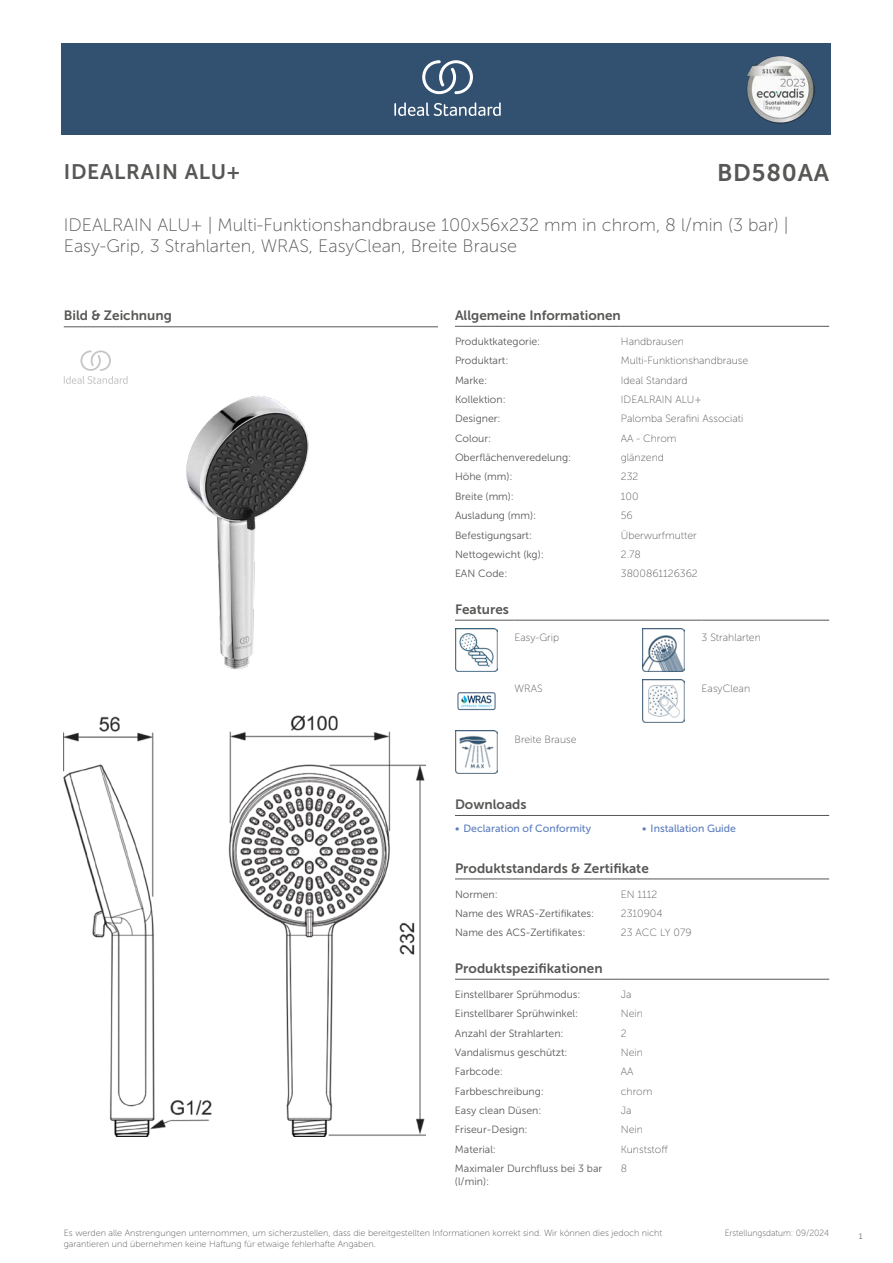
<style>
.page{position:relative;width:893px;height:1263px;background:#fff}
.page>*{position:absolute;margin:0;border:0;box-sizing:border-box;transform-origin:0 0}
.t1{font:24px "Museo Sans 700";letter-spacing:.035em;color:#575756}
.t2{font:21px "Museo Sans 700";letter-spacing:.035em;color:#575756}
.t3{font:18px/21.6px "Museo Sans 100";color:#575756}
.t4{font:13.5px "Museo Sans 700";color:#575756}
.t5{font:10.5px/12.6px "Museo Sans 300";color:#575756}
.t6{font:10.5px "Museo Sans 100";color:#575756}
.t7{font:10.5px "Museo Sans 500";color:#5b7ebf}
.t8{font:9px/10.8px "Museo Sans 100";color:#575756}
.t9{font:9px "Museo Sans 100";color:#575756;scale:.95 1}
.t10{font:300 9px "Calibri";color:#575756;scale:.95 1}
</style>
<div class="page">
<div style="left:62px;top:43px;width:769px;height:91px;background:#325070"></div>
<hr style="left:455px;top:326px;width:166px;height:1px;background:#575756">
<hr style="left:621px;top:326px;width:208px;height:1px;background:#575756">
<hr style="left:455px;top:620px;width:59px;height:1px;background:#575756">
<hr style="left:514px;top:620px;width:128px;height:1px;background:#575756">
<hr style="left:642px;top:620px;width:60px;height:1px;background:#575756">
<hr style="left:702px;top:620px;width:127px;height:1px;background:#575756">
<img style="left:455px;top:629px;width:42px;height:42px">
<img style="left:642px;top:629px;width:43px;height:42px">
<img style="left:457px;top:692px;width:39px;height:19px">
<img style="left:642px;top:680px;width:43px;height:42px">
<img style="left:455px;top:731px;width:42px;height:42px">
<hr style="left:455px;top:815px;width:187px;height:1px;background:#575756">
<hr style="left:642px;top:815px;width:187px;height:1px;background:#575756">
<hr style="left:455px;top:879px;width:166px;height:1px;background:#575756">
<hr style="left:621px;top:879px;width:208px;height:1px;background:#575756">
<hr style="left:455px;top:979px;width:166px;height:1px;background:#575756">
<hr style="left:621px;top:979px;width:208px;height:1px;background:#575756">
<img style="left:64px;top:715px;width:361px;height:421px">
<hr style="left:64px;top:327px;width:374px;height:1px;background:#575756">
<svg style="left:64px;top:350px;width:64px;height:34px"></svg>
<img style="left:186px;top:396px;width:123px;height:274px">
<svg style="left:394px;top:102px;width:107px;height:14px"></svg>
<svg style="left:422px;top:60px;width:51px;height:34px"></svg>
<img style="left:746px;top:56px;width:68px;height:67px">
<h2 class="t2" style="left:64px;top:160px;width:178px">IDEALRAIN ALU+</h2>
<h1 class="t1" style="left:717px;top:160px;width:114px">BD580AA</h1>
<h3 class="t3" style="left:64px;top:214px;width:726px">IDEALRAIN ALU+ | Multi-Funktionshandbrause 100x56x232 mm in chrom, 8 l/min (3 bar) |<br>Easy-Grip, 3 Strahlarten, WRAS, EasyClean, Breite Brause</h3>
<p class="t4" style="left:64px;top:308px;width:110px">Bild &amp; Zeichnung</p>
<p class="t4" style="left:455px;top:308px;width:167px">Allgemeine Informationen</p>
<p class="t5" style="left:455px;top:335px;width:87px">Produktkategorie:</p>
<p class="t6" style="left:621px;top:336px;width:65px">Handbrausen</p>
<p class="t5" style="left:455px;top:354px;width:55px">Produktart:</p>
<p class="t6" style="left:621px;top:355px;width:129px">Multi-Funktionshandbrause</p>
<p class="t5" style="left:455px;top:374px;width:34px">Marke:</p>
<p class="t6" style="left:621px;top:374px;width:68px">Ideal Standard</p>
<p class="t5" style="left:455px;top:393px;width:52px">Kollektion:</p>
<p class="t6" style="left:621px;top:394px;width:82px">IDEALRAIN ALU+</p>
<p class="t5" style="left:455px;top:413px;width:47px">Designer:</p>
<p class="t6" style="left:621px;top:413px;width:124px">Palomba Serafini Associati</p>
<p class="t5" style="left:455px;top:432px;width:38px">Colour:</p>
<p class="t6" style="left:621px;top:433px;width:57px">AA - Chrom</p>
<p class="t5" style="left:455px;top:451px;width:118px">Oberflächenveredelung:</p>
<p class="t6" style="left:621px;top:452px;width:45px">glänzend</p>
<p class="t5" style="left:455px;top:471px;width:59px">Höhe (mm):</p>
<p class="t6" style="left:621px;top:471px;width:19px">232</p>
<p class="t5" style="left:455px;top:490px;width:61px">Breite (mm):</p>
<p class="t6" style="left:621px;top:491px;width:19px">100</p>
<p class="t5" style="left:455px;top:509px;width:83px">Ausladung (mm):</p>
<p class="t6" style="left:621px;top:510px;width:14px">56</p>
<p class="t5" style="left:455px;top:529px;width:79px">Befestigungsart:</p>
<p class="t6" style="left:621px;top:529px;width:77px">Überwurfmutter</p>
<p class="t5" style="left:455px;top:548px;width:90px">Nettogewicht (kg):</p>
<p class="t6" style="left:621px;top:549px;width:21px">2.78</p>
<p class="t5" style="left:455px;top:567px;width:54px">EAN Code:</p>
<p class="t6" style="left:621px;top:568px;width:78px">3800861126362</p>
<p class="t4" style="left:455px;top:602px;width:55px">Features</p>
<p class="t6" style="left:514px;top:632px;width:46px">Easy-Grip</p>
<p class="t6" style="left:702px;top:632px;width:61px">3 Strahlarten</p>
<p class="t6" style="left:514px;top:683px;width:30px">WRAS</p>
<p class="t6" style="left:702px;top:683px;width:50px">EasyClean</p>
<p class="t6" style="left:514px;top:734px;width:63px">Breite Brause</p>
<p class="t4" style="left:455px;top:797px;width:73px">Downloads</p>
<p class="t7" style="left:455px;top:823px;width:138px">• Declaration of Conformity</p>
<p class="t7" style="left:642px;top:823px;width:95px">• Installation Guide</p>
<p class="t4" style="left:455px;top:860px;width:195px">Produktstandards &amp; Zertifikate</p>
<p class="t5" style="left:455px;top:888px;width:44px">Normen:</p>
<p class="t6" style="left:621px;top:888px;width:38px">EN 1112</p>
<p class="t5" style="left:455px;top:907px;width:141px">Name des WRAS-Zertifikates:</p>
<p class="t6" style="left:621px;top:908px;width:43px">2310904</p>
<p class="t5" style="left:455px;top:926px;width:132px">Name des ACS-Zertifikates:</p>
<p class="t6" style="left:621px;top:927px;width:72px">23 ACC LY 079</p>
<p class="t4" style="left:455px;top:961px;width:149px">Produktspezifikationen</p>
<p class="t5" style="left:455px;top:988px;width:127px">Einstellbarer Sprühmodus:</p>
<p class="t6" style="left:621px;top:989px;width:12px">Ja</p>
<p class="t5" style="left:455px;top:1007px;width:125px">Einstellbarer Sprühwinkel:</p>
<p class="t6" style="left:621px;top:1008px;width:24px">Nein</p>
<p class="t5" style="left:455px;top:1027px;width:110px">Anzahl der Strahlarten:</p>
<p class="t6" style="left:621px;top:1027px;width:7px">2</p>
<p class="t5" style="left:455px;top:1046px;width:114px">Vandalismus geschützt:</p>
<p class="t6" style="left:621px;top:1047px;width:24px">Nein</p>
<p class="t5" style="left:455px;top:1065px;width:49px">Farbcode:</p>
<p class="t6" style="left:621px;top:1066px;width:14px">AA</p>
<p class="t5" style="left:455px;top:1085px;width:90px">Farbbeschreibung:</p>
<p class="t6" style="left:621px;top:1085px;width:33px">chrom</p>
<p class="t5" style="left:455px;top:1104px;width:88px">Easy clean Düsen:</p>
<p class="t6" style="left:621px;top:1105px;width:12px">Ja</p>
<p class="t5" style="left:455px;top:1123px;width:74px">Friseur-Design:</p>
<p class="t6" style="left:621px;top:1124px;width:24px">Nein</p>
<p class="t5" style="left:455px;top:1143px;width:43px">Material:</p>
<p class="t6" style="left:621px;top:1143px;width:48px">Kunststoff</p>
<p class="t5" style="left:455px;top:1162px;width:149px">Maximaler Durchfluss bei 3 bar (l/min):</p>
<p class="t6" style="left:621px;top:1163px;width:8px">8</p>
<p class="t8" style="left:64px;top:1227px;width:600px">Es werden alle Anstrengungen unternommen, um sicherzustellen, dass die bereitgestellten Informationen korrekt sind. Wir können dies jedoch nicht garantieren und übernehmen keine Haftung für etwaige fehlerhafte Angaben.</p>
<p class="t9" style="left:725px;top:1228px;width:111px">Erstellungsdatum: 09/2024</p>
<p class="t10" style="left:858px;top:1230px;width:6px">1</p>
</div>
